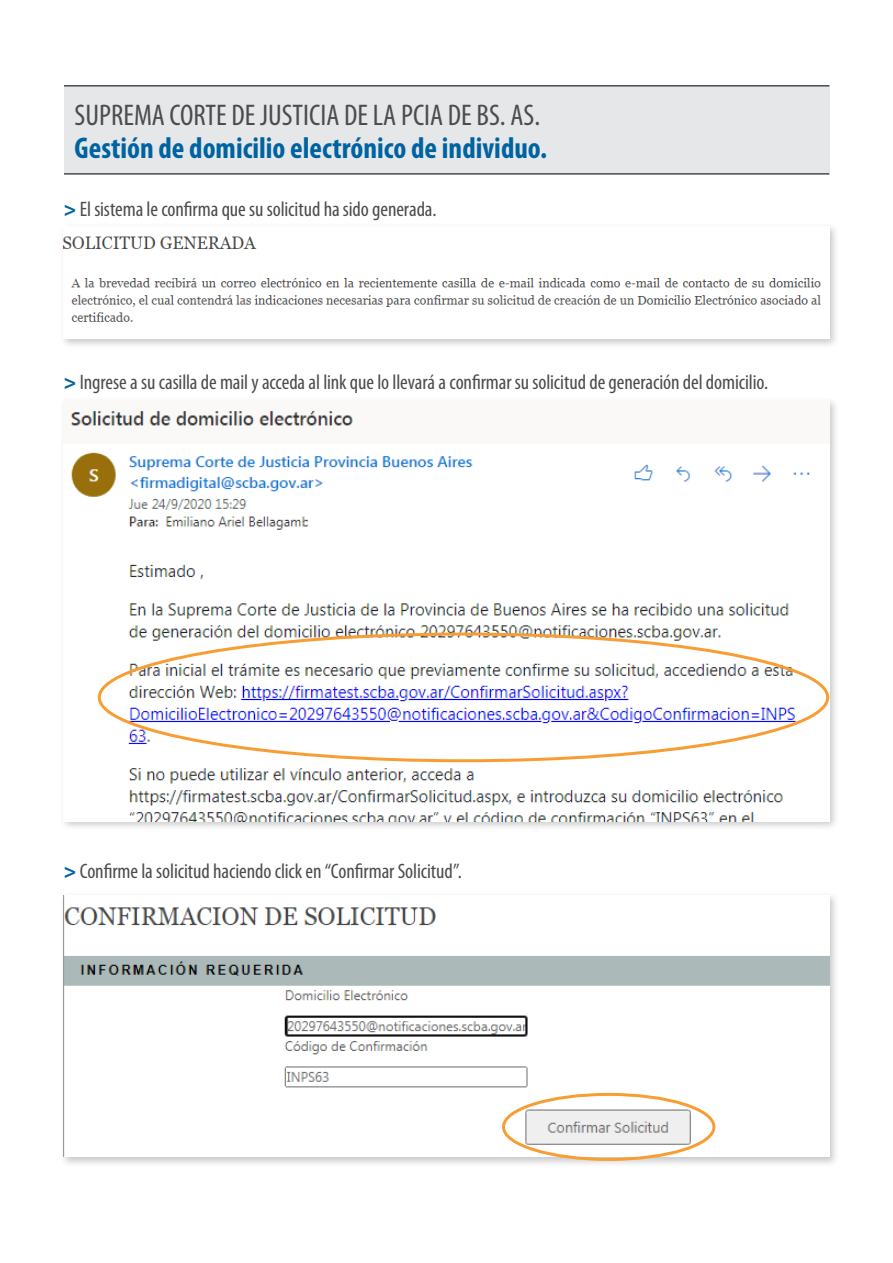
<style>
.page{position:relative;width:893px;height:1263px;background:#fff}
.page>*{position:absolute;margin:0;border:0;box-sizing:border-box;transform-origin:0 0}
.t1{font:700 condensed 30px "Myriad Pro";color:#0063a1}
.t2{font:condensed 30px "Myriad Pro";color:#4b4c4d}
.t3{font:condensed 21px "Myriad Pro";letter-spacing:-.005em;color:#4b4c4d}
.s1{font-weight:900;color:#0063a1}
</style>
<div class="page">
<div style="left:64px;top:85px;width:766px;height:88px;background:#e6e7e9"></div>
<hr style="left:64px;top:85px;width:765px;height:2px;background:#4b4c4d">
<hr style="left:64px;top:173px;width:765px;height:2px;background:#4b4c4d">
<div style="left:60px;top:222px;width:779px;height:127px;background:#231f20;opacity:.25"></div>
<img style="left:64px;top:226px;width:765px;height:113px">
<div style="left:60px;top:396px;width:779px;height:434px;background:#231f20;opacity:.25"></div>
<img style="left:64px;top:400px;width:765px;height:421px">
<div style="left:60px;top:891px;width:779px;height:277px;background:#231f20;opacity:.25"></div>
<img style="left:64px;top:895px;width:765px;height:261px">
<div style="left:502px;top:1093px;width:213px;height:68px;border:3px solid #f89d33;border-radius:50%"></div>
<p class="t2" style="left:75px;top:96px;width:467px">SUPREMA CORTE DE JUSTICIA DE LA PCIA DE BS. AS.</p>
<p class="t1" style="left:75px;top:129px;width:474px">Gestión de domicilio electrónico de individuo.</p>
<p class="t3" style="left:64px;top:196px;width:374px"><span class="s1">&gt;</span> El sistema le confirma que su solicitud ha sido generada.</p>
<p class="t3" style="left:64px;top:370px;width:706px"><span class="s1">&gt;</span> Ingrese a su casilla de mail y acceda al link que lo llevará a confirmar su solicitud de generación del domicilio.</p>
<p class="t3" style="left:64px;top:858px;width:400px"><span class="s1">&gt;</span> Confirme la solicitud haciendo click en “Confirmar Solicitud”.</p>
</div>
